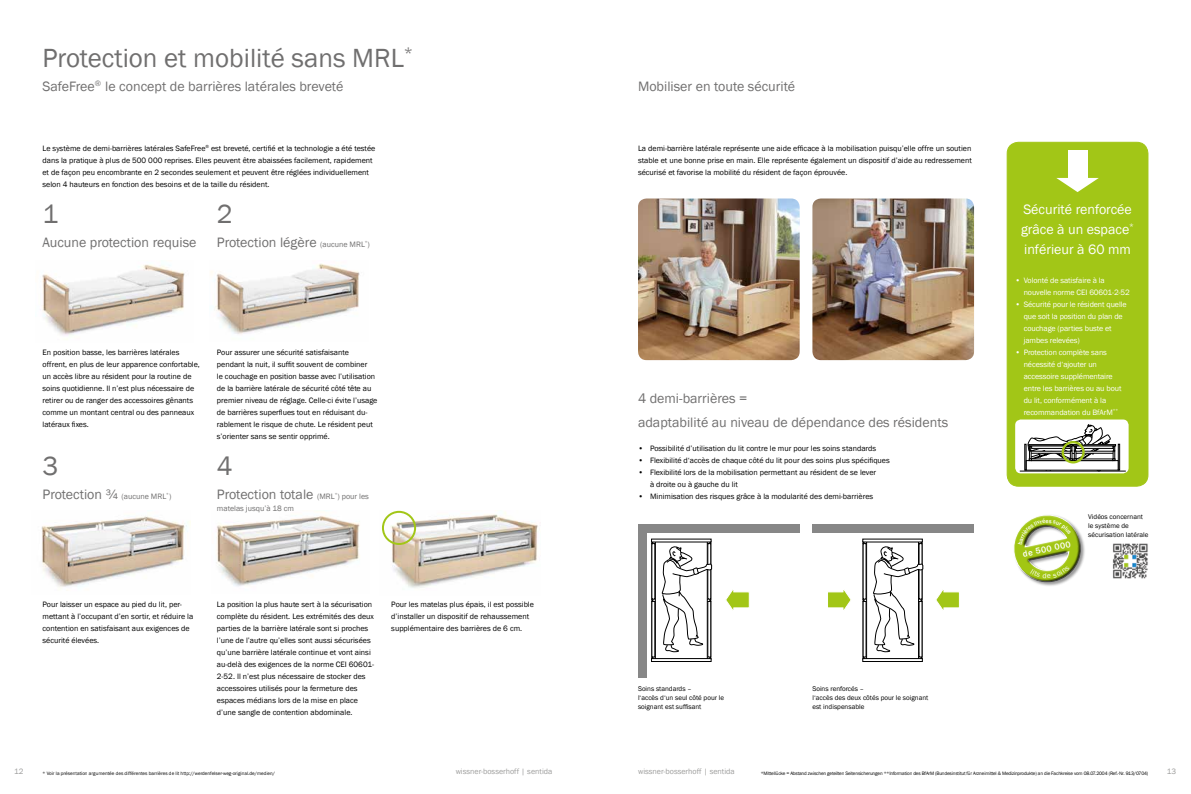
<style>
.page{position:relative;width:1191px;height:794px;background:#fff}
.page>*{position:absolute;margin:0;border:0;box-sizing:border-box;transform-origin:0 0}
.t1{font:27px "Franklin Gothic";color:#706f6f}
.t2{font:14px/24px "Franklin Gothic";color:#706f6f}
.t3{font:14px/20px "Franklin Gothic";color:#fff}
.t4{font:500 8.8px "Franklin Gothic";color:#fff}
.t5{font:8px/12px "Franklin Gothic";color:#000}
.t6{font:8px/12px "Franklin Gothic";letter-spacing:-.01em;color:#fff}
.t7{font:8px "Franklin Gothic";color:#9d9d9c}
.t8{font:8px "Franklin Gothic";color:#706f6f}
.t9{font:7px/9px "Franklin Gothic";color:#000}
.t10{font:5px "Franklin Gothic";letter-spacing:-.025em;color:#000}
.t11{font:5px "Franklin Gothic";color:#000}
.s1{font-size:8px}
</style>
<div class="page">
<img style="left:41px;top:516px;width:150px;height:71px">
<img style="left:216px;top:516px;width:144px;height:71px">
<img style="left:211px;top:263px;width:149px;height:71px">
<img style="left:42px;top:264px;width:143px;height:72px">
<img style="left:812px;top:198px;width:162px;height:162px">
<img style="left:638px;top:198px;width:161px;height:162px">
<div style="left:709px;top:541px;width:2px;height:118px;border:1px solid #000"></div>
<div style="left:651px;top:541px;width:2px;height:118px;border:1px solid #000"></div>
<div style="left:655px;top:541px;width:52px;height:118px;border:1px solid #000"></div>
<svg style="left:651px;top:543px;width:4px;height:114px"></svg>
<div style="left:651px;top:658px;width:60px;height:3px;border:1px solid #000"></div>
<svg style="left:661px;top:543px;width:51px;height:114px"></svg>
<svg style="left:726px;top:589px;width:24px;height:21px"></svg>
<div style="left:638px;top:524px;width:161px;height:9px;background:#878787"></div>
<div style="left:638px;top:528px;width:8px;height:150px;background:#878787"></div>
<svg style="left:828px;top:590px;width:23px;height:20px"></svg>
<div style="left:812px;top:524px;width:162px;height:9px;background:#878787"></div>
<svg style="left:936px;top:590px;width:23px;height:20px"></svg>
<div style="left:921px;top:541px;width:1px;height:118px;border:1px solid #000"></div>
<div style="left:863px;top:541px;width:1px;height:118px;border:1px solid #000"></div>
<div style="left:866px;top:541px;width:52px;height:118px;border:1px solid #000"></div>
<svg style="left:862px;top:543px;width:4px;height:114px"></svg>
<div style="left:862px;top:658px;width:60px;height:3px;border:1px solid #000"></div>
<svg style="left:873px;top:543px;width:50px;height:114px"></svg>
<div style="left:1007px;top:142px;width:141px;height:344px;background:#a2c617;border-radius:11px"></div>
<div style="left:1006px;top:142px;width:142px;height:345px;border:1px solid #a2c617;border-radius:11px"></div>
<div style="left:1015px;top:419px;width:113px;height:54px;background:#fff;border-radius:6px"></div>
<svg style="left:1019px;top:425px;width:106px;height:47px"></svg>
<div style="left:1061px;top:441px;width:23px;height:22px;border:2px solid #a2c617;border-radius:50%"></div>
<svg style="left:1056px;top:178px;width:42px;height:14px"></svg>
<div style="left:1067px;top:150px;width:20px;height:30px;background:#fff"></div>
<img style="left:382px;top:510px;width:156px;height:78px">
<div style="left:382px;top:511px;width:34px;height:34px;border:2px solid #a2c617;border-radius:50%"></div>
<img style="left:1113px;top:544px;width:35px;height:35px">
<svg style="left:1014px;top:515px;width:71px;height:71px"></svg>
<h1 class="t1" style="left:43px;top:41px;width:372px">Protection et mobilité sans MRL<sup>*</sup></h1>
<h2 class="t2" style="left:43px;top:74px;width:302px">SafeFree<sup>®</sup> le concept de barrières latérales breveté</h2>
<h2 class="t2" style="left:638px;top:74px;width:159px">Mobiliser en toute sécurité</h2>
<p class="t5" style="left:43px;top:142px;width:334px">Le système de demi-barrières latérales SafeFree<sup>®</sup> est breveté, certifié et la technologie a été testée dans la pratique à plus de 500 000 reprises. Elles peuvent être abaissées facilement, rapidement et de façon peu encombrante en 2 secondes seulement et peuvent être réglées individuellement selon 4 hauteurs en fonction des besoins et de la taille du résident.</p>
<p class="t5" style="left:638px;top:142px;width:335px;text-align:justify">La demi-barrière latérale représente une aide efficace à la mobilisation puisqu’elle offre un soutien stable et une bonne prise en main. Elle représente également un dispositif d’aide au redressement sécurisé et favorise la mobilité du résident de façon éprouvée.</p>
<h1 class="t1" style="left:43px;top:197px;width:17px">1</h1>
<h1 class="t1" style="left:217px;top:197px;width:17px">2</h1>
<h2 class="t2" style="left:43px;top:230px;width:155px">Aucune protection requise</h2>
<h2 class="t2" style="left:217px;top:230px;width:155px">Protection légère <span class="s1">(aucune MRL</span><sup>*</sup><span class="s1">)</span></h2>
<p class="t5" style="left:43px;top:346px;width:159px">En position basse, les barrières latérales offrent, en plus de leur apparence confortable, un accès libre au résident pour la routine de soins quotidienne. Il n’est plus nécessaire de retirer ou de ranger des accessoires gênants comme un montant central ou des panneaux latéraux fixes.</p>
<p class="t5" style="left:217px;top:346px;width:162px">Pour assurer une sécurité satisfaisante pendant la nuit, il suffit souvent de combiner<br>le couchage en position basse avec l’utilisation de la barrière latérale de sécurité côté tête au premier niveau de réglage. Celle-ci évite l’usage de barrières superflues tout en réduisant du&shy;rablement le risque de chute. Le résident peut s’orienter sans se sentir opprimé.</p>
<h1 class="t1" style="left:43px;top:449px;width:17px">3</h1>
<h1 class="t1" style="left:217px;top:449px;width:17px">4</h1>
<h2 class="t2" style="left:43px;top:482px;width:130px">Protection ¾ <span class="s1">(aucune MRL</span><sup>*</sup><span class="s1">)</span></h2>
<h2 class="t2" style="left:217px;top:482px;width:153px">Protection totale <span class="s1">(MRL</span><sup>*</sup><span class="s1">) pour les</span></h2>
<p class="t8" style="left:217px;top:503px;width:79px">matelas jusqu’à 18 cm</p>
<p class="t5" style="left:43px;top:598px;width:152px">Pour laisser un espace au pied du lit, per&shy;mettant à l’occupant d’en sortir, et réduire la contention en satisfaisant aux exigences de sécurité élevées.</p>
<p class="t5" style="left:217px;top:598px;width:159px">La position la plus haute sert à la sécurisation complète du résident. Les extrémités des deux parties de la barrière latérale sont si proches l’une de l’autre qu’elles sont aussi sécurisées qu’une barrière latérale continue et vont ainsi au-delà des exigences de la norme CEI 60601- 2-52. Il n’est plus nécessaire de stocker des accessoires utilisés pour la fermeture des espaces médians lors de la mise en place d’une sangle de contention abdominale.</p>
<p class="t5" style="left:391px;top:598px;width:144px">Pour les matelas plus épais, il est possible d’installer un dispositif de rehaussement supplémentaire des barrières de 6 cm.</p>
<h2 class="t2" style="left:638px;top:386px;width:312px">4 demi-barrières =<br>adaptabilité au niveau de dépendance des résidents</h2>
<p class="t5" style="left:638px;top:442px;width:239px">• Possibilité d’utilisation du lit contre le mur pour les soins standards</p>
<p class="t5" style="left:638px;top:454px;width:253px">• Flexibilité d‘accès de chaque côté du lit pour des soins plus spécifiques</p>
<p class="t5" style="left:650px;top:466px;width:228px;text-indent:-12px">• Flexibilité lors de la mobilisation permettant au résident de se lever à droite ou à gauche du lit</p>
<p class="t5" style="left:638px;top:490px;width:237px">• Minimisation des risques grâce à la modularité des demi-barrières</p>
<p class="t9" style="left:638px;top:684px;width:88px">Soins standards –<br>l‘accès d‘un seul côté pour le soignant est suffisant</p>
<p class="t9" style="left:812px;top:684px;width:117px">Soins renforcés –<br>l‘accès des deux côtés pour le soignant est indispensable</p>
<h2 class="t3" style="left:1021px;top:200px;width:115px">Sécurité renforcée grâce à un espace<sup>* </sup>inférieur à 60 mm</h2>
<p class="t6" style="left:1023px;top:274px;width:108px;text-indent:-9px">• Volonté de satisfaire à la nouvelle norme CEI 60601-2-52</p>
<p class="t6" style="left:1023px;top:298px;width:104px;text-indent:-9px">• Sécurité pour le résident quelle que soit la position du plan de couchage (parties buste et jambes relevées)</p>
<p class="t6" style="left:1023px;top:346px;width:99px;text-indent:-9px">• Protection complète sans nécessité d‘ajouter un accessoire supplémentaire entre les barrières ou au bout du lit, conformément à la recommandation du BfArM<sup>**</sup></p>
<p class="t4" style="left:1021px;top:549px;width:50px;rotate:-12deg">de 500 000</p>
<p class="t9" style="left:1088px;top:512px;width:62px">Vidéos concernant le système de sécurisation latérale</p>
<p class="t7" style="left:14px;top:766px;width:11px">12</p>
<p class="t7" style="left:456px;top:766px;width:98px">wissner-bosserhoff | sentida</p>
<p class="t7" style="left:638px;top:766px;width:98px">wissner-bosserhoff | sentida</p>
<p class="t10" style="left:760px;top:770px;width:389px">*Mittellücke = Abstand zwischen geteilten Seitensicherungen **Information des BfArM (Bundesinstitut für Arzneimittel &amp; Medizinprodukte) an die Fachkreise vom 08.07.2004 (Ref.-Nr. 913/0704)</p>
<p class="t7" style="left:1166px;top:766px;width:11px">13</p>
<p class="t11" style="left:43px;top:770px;width:234px">* Voir la présentation argumentée des différentes barrières de lit http://werdenfelser-weg-original.de/medien/</p>
</div>
